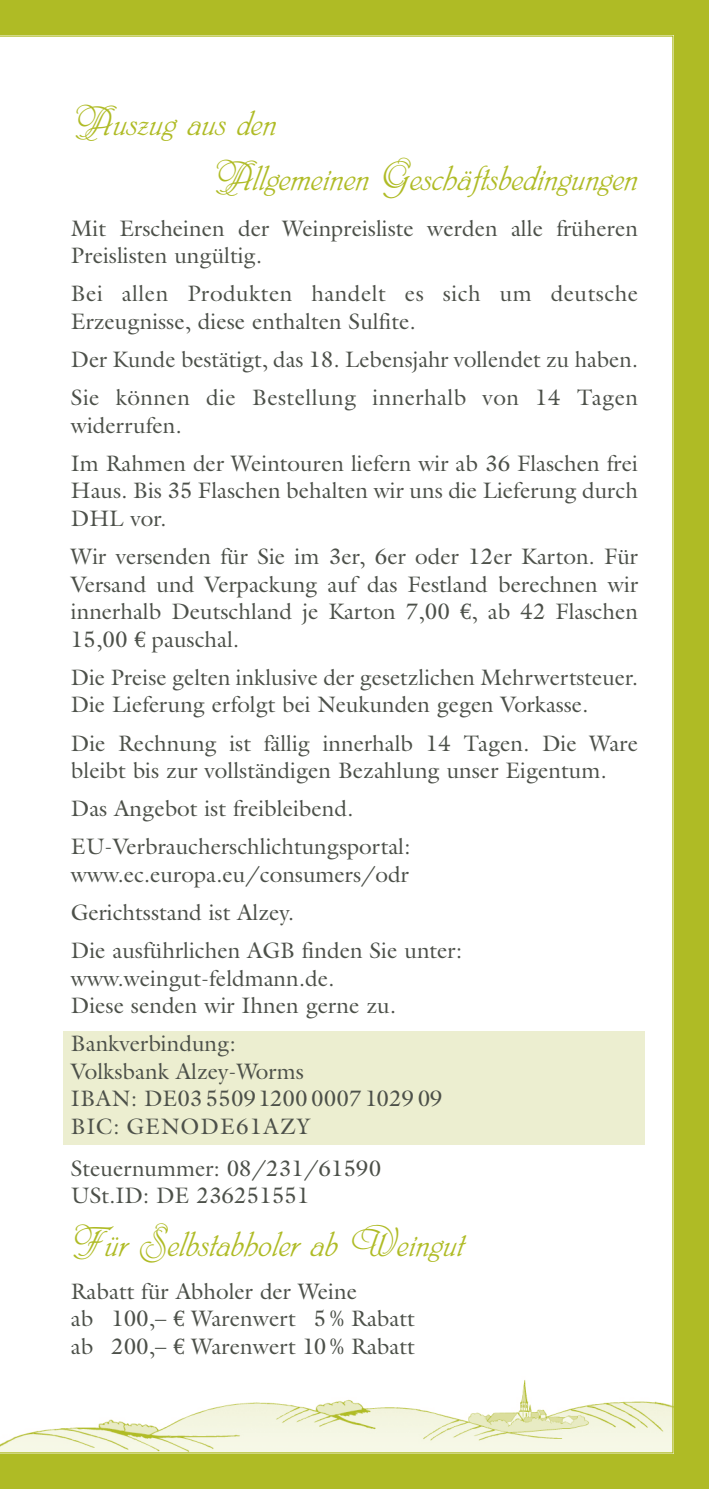
<style>
.page{position:relative;width:709px;height:1489px;background:#fff}
.page>*{position:absolute;margin:0;border:0;box-sizing:border-box;transform-origin:0 0}
.t1{font:40px/54.2px "Phyllis EF Initials";color:#afbb25}
.t2{font:22.5px/27.5px "Galliard";color:#4c5049}
.t3{font:22.5px/27.5px "Galliard";letter-spacing:.02em;color:#4c5049}
.s1{font-family:"Euro Serif"}
</style>
<div class="page">
<div style="left:0;top:0;width:709px;height:1488px;background:#afbb25"></div>
<div style="left:0;top:35px;width:673px;height:1418px;background:#fff"></div>
<div style="left:64px;top:1031px;width:581px;height:113px;background:#eceed0"></div>
<h1 class="t1" style="left:211px;top:95px;width:428px;text-indent:-140px">Auszug aus den<br>Allgemeinen Geschäftsbedingungen</h1>
<p class="t2" style="left:71px;top:214px;width:568px">Mit Erscheinen der Weinpreisliste werden alle früheren<br>Preislisten ungültig.</p>
<p class="t3" style="left:71px;top:280px;width:568px">Bei allen Produkten handelt es sich um deutsche<br>Erzeugnisse, diese enthalten Sulfite.</p>
<p class="t2" style="left:71px;top:340px;width:568px;line-height:38.2px">Der Kunde bestätigt, das 18. Lebensjahr vollendet zu haben.<br>Sie können die Bestellung innerhalb von 14 Tagen</p>
<p class="t2" style="left:71px;top:406px;width:568px;line-height:38.2px">widerrufen.<br>Im Rahmen der Weintouren liefern wir ab 36 Flaschen frei</p>
<p class="t2" style="left:71px;top:477px;width:568px">Haus. Bis 35 Flaschen behalten wir uns die Lieferung durch<br>DHL vor.</p>
<p class="t2" style="left:71px;top:542px;width:568px;text-align:justify">Wir versenden für Sie im 3er, 6er oder 12er Karton. Für Versand und Verpackung auf das Festland berechnen wir innerhalb Deutschland je Karton 7,00 <span class="s1">€</span>, ab 42 Flaschen 15,00 <span class="s1">€</span> pauschal.</p>
<p class="t2" style="left:71px;top:663px;width:568px">Die Preise gelten inklusive der gesetzlichen Mehrwertsteuer.<br>Die Lieferung erfolgt bei Neukunden gegen Vorkasse.</p>
<p class="t2" style="left:71px;top:729px;width:568px">Die Rechnung ist fällig innerhalb 14 Tagen. Die Ware bleibt bis zur vollständigen Bezahlung unser Eigentum.</p>
<p class="t2" style="left:71px;top:789px;width:341px;line-height:38.2px">Das Angebot ist freibleibend.<br>EU-Verbraucherschlichtungsportal:</p>
<p class="t2" style="left:71px;top:854px;width:392px;line-height:38.2px">www.ec.europa.eu/consumers/odr<br>Gerichtsstand ist Alzey.<br>Die ausführlichen AGB finden Sie unter:</p>
<p class="t2" style="left:71px;top:964px;width:327px">www.weingut-feldmann.de.<br>Diese senden wir Ihnen gerne zu.</p>
<p class="t2" style="left:71px;top:1029px;width:373px">Bankverbindung:<br>Volksbank Alzey-Worms<br>IBAN: DE03 55091200 00071029 09<br>BIC: GENODE61AZY</p>
<p class="t2" style="left:71px;top:1153px;width:312px">Steuernummer: 08/231/61590<br>USt.ID: DE 236251551</p>
<h1 class="t1" style="left:71px;top:1216px;width:395px">Für Selbstabholer ab Weingut</h1>
<p class="t2" style="left:71px;top:1277px;width:345px">Rabatt für Abholer der Weine<br>ab 100,– <span class="s1">€</span> Warenwert 5% Rabatt ab 200,– <span class="s1">€</span> Warenwert 10% Rabatt</p>
</div>
